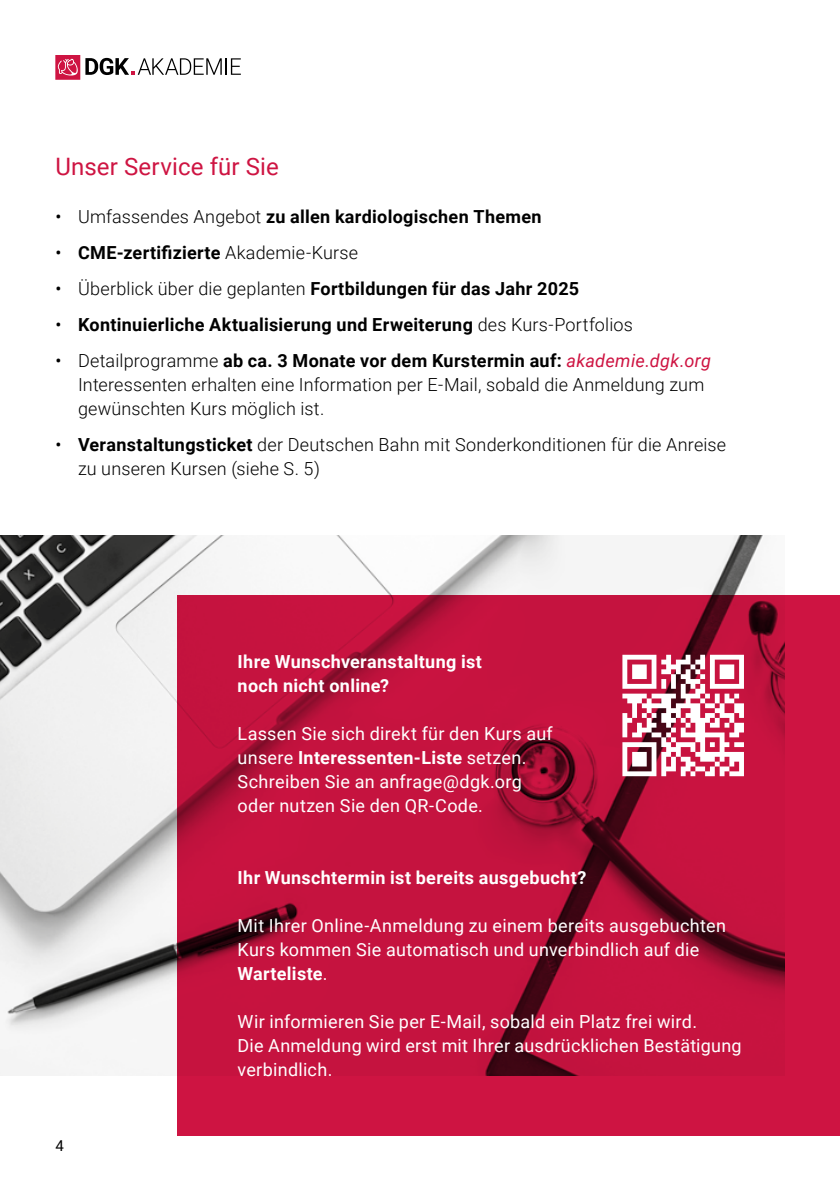
<style>
.page{position:relative;width:840px;height:1191px;background:#fff}
.page>*{position:absolute;margin:0;border:0;box-sizing:border-box;transform-origin:0 0}
.t1{font:24px "Roboto";letter-spacing:.005em;color:#ce1442}
.t2{font:18px/24px "Roboto";letter-spacing:.015em;color:#fff}
.t3{font:300 18px/24px "Roboto";letter-spacing:.01em;color:#000}
.t4{font:700 18px "Roboto";letter-spacing:.02em;color:#000}
.t5{font:700 18px/24px "Roboto";letter-spacing:.02em;color:#fff}
.t6{font:15px "Roboto";color:#000}
.s1{font-weight:400}
.s2{font-weight:300}
.s3{font-weight:700}
.s4{font-weight:400;font-style:italic;color:#ce1442}
</style>
<div class="page">
<svg style="left:55px;top:55px;width:186px;height:24px"></svg>
<img style="left:0;top:536px;width:763px;height:539px">
<svg style="left:177px;top:595px;width:662px;height:540px;background:#bc123c"></svg>
<svg style="left:622px;top:655px;width:121px;height:121px"></svg>
<h1 class="t1" style="left:55px;top:150px;width:225px">Unser Service für Sie</h1>
<p class="t4" style="left:55px;top:204px;width:487px"><span class="s1">•</span> <span class="s2">Umfassendes Angebot</span> zu allen kardiologischen Themen</p>
<p class="t4" style="left:55px;top:240px;width:304px"><span class="s1">•</span> CME-zertifizierte <span class="s2">Akademie-Kurse</span></p>
<p class="t4" style="left:55px;top:276px;width:525px"><span class="s1">•</span> <span class="s2">Überblick über die geplanten</span> Fortbildungen für das Jahr 2025</p>
<p class="t4" style="left:55px;top:312px;width:578px"><span class="s1">•</span> Kontinuierliche Aktualisierung und Erweiterung <span class="s2">des Kurs-Portfolios</span></p>
<p class="t3" style="left:78px;top:348px;width:634px;text-indent:-23px"><span class="s1">•</span> Detailprogramme <span class="s3">ab ca. 3 Monate vor dem Kurstermin auf:</span> <span class="s4">akademie.dgk.org<br></span>Interessenten erhalten eine Information per E-Mail, sobald die Anmeldung zum gewünschten Kurs möglich ist.</p>
<p class="t3" style="left:78px;top:432px;width:649px;text-indent:-23px"><span class="s1">•</span> <span class="s3">Veranstaltungsticket</span> der Deutschen Bahn mit Sonderkonditionen für die Anreise zu unseren Kursen (siehe S. 5)</p>
<p class="t5" style="left:237px;top:648px;width:246px">Ihre Wunschveranstaltung ist noch nicht online?</p>
<p class="t2" style="left:237px;top:720px;width:316px">Lassen Sie sich direkt für den Kurs auf unsere <span class="s3">Interessenten-Liste</span> setzen.<br>Schreiben Sie an anfrage@dgk.org oder nutzen Sie den QR-Code.</p>
<p class="t6" style="left:55px;top:1135px;width:10px">4</p>
<p class="t5" style="left:237px;top:864px;width:350px">Ihr Wunschtermin ist bereits ausgebucht?</p>
<p class="t2" style="left:237px;top:912px;width:489px">Mit Ihrer Online-Anmeldung zu einem bereits ausgebuchten<br>Kurs kommen Sie automatisch und unverbindlich auf die<br><span class="s3">Warteliste</span>.</p>
<p class="t2" style="left:237px;top:1008px;width:505px">Wir informieren Sie per E-Mail, sobald ein Platz frei wird.<br>Die Anmeldung wird erst mit Ihrer ausdrücklichen Bestätigung verbindlich.</p>
</div>
